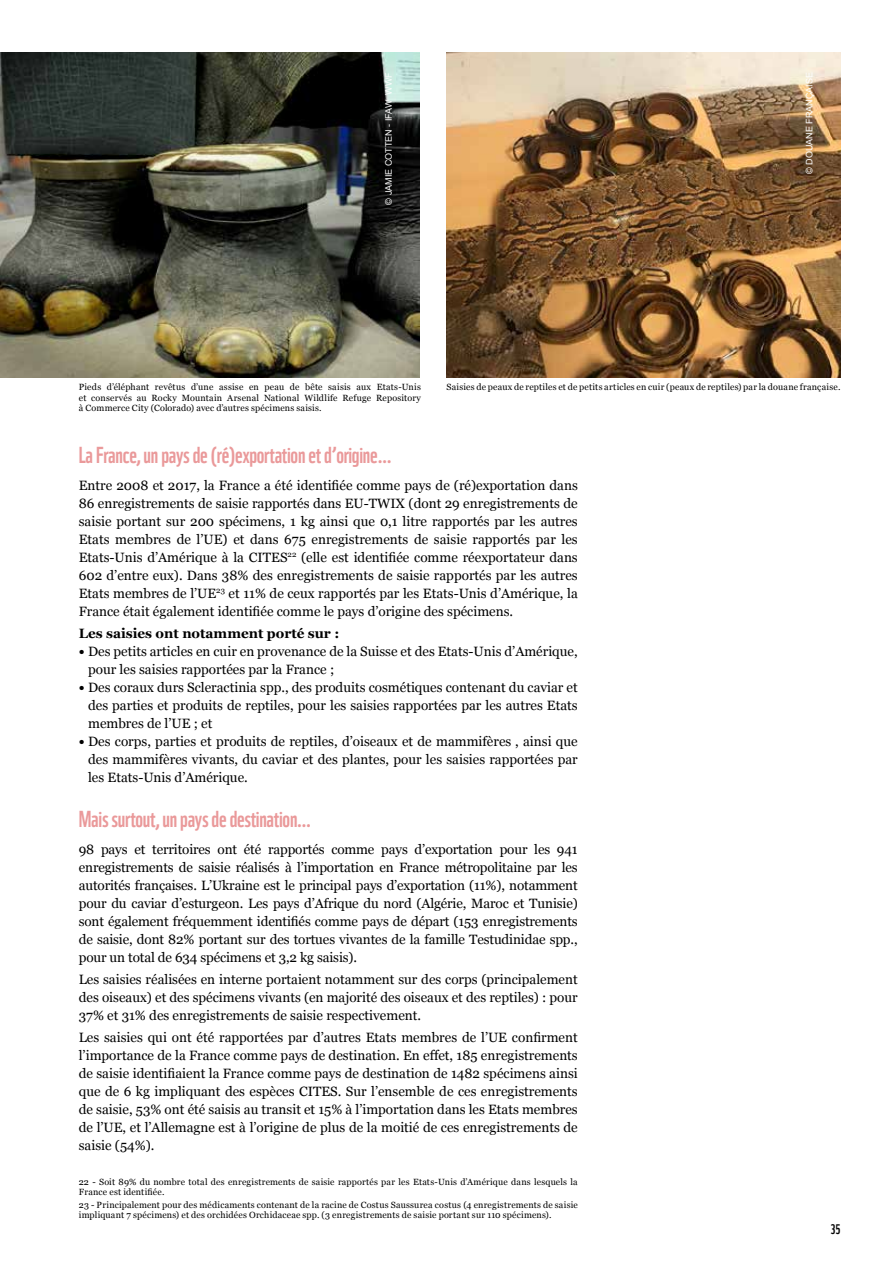
<style>
.page{position:relative;width:893px;height:1263px;background:#fff}
.page>*{position:absolute;margin:0;border:0;box-sizing:border-box;transform-origin:0 0}
.t1{font:22.5px "WWF";letter-spacing:-.01em;color:#ea999a}
.t2{font:13.5px/18px "Georgia";color:#000;text-align:justify}
.t3{font:700 13.5px "Georgia";color:#000}
.t4{font:13.5px "WWF";color:#000}
.t5{font:9px/10.5px "Georgia";letter-spacing:.025em;color:#000}
.t6{font:9px "Arial";color:#fff}
.s1{font-weight:700}
</style>
<div class="page">
<img style="left:0;top:53px;width:420px;height:324px">
<img style="left:446px;top:53px;width:394px;height:324px">
<p class="t6" style="left:383px;top:205px;width:134px;rotate:-90deg">© JAMIE COTTEN - IFAW WWF</p>
<p class="t6" style="left:803px;top:174px;width:103px;rotate:-90deg">© DOUANE FRANÇAISE</p>
<p class="t5" style="left:79px;top:382px;width:344px;text-align:justify">Pieds d’éléphant revêtus d’une assise en peau de bête saisis aux Etats-Unis et conservés au Rocky Mountain Arsenal National Wildlife Refuge Repository à Commerce City (Colorado) avec d’autres spécimens saisis.</p>
<p class="t5" style="left:446px;top:382px;width:395px">Saisies de peaux de reptiles et de petits articles en cuir (peaux de reptiles) par la douane française.</p>
<h1 class="t1" style="left:79px;top:438px;width:315px">La France, un pays de (ré)exportation et d’origine…</h1>
<p class="t2" style="left:79px;top:476px;width:501px">Entre 2008 et 2017, la France a été identifiée comme pays de (ré)exportation dans 86 enregistrements de saisie rapportés dans EU-TWIX (dont 29 enregistrements de saisie portant sur 200 spécimens, 1 kg ainsi que 0,1 litre rapportés par les autres Etats membres de l’UE) et dans 675 enregistrements de saisie rapportés par les Etats-Unis d’Amérique à la CITES<sup>22</sup> (elle est identifiée comme réexportateur dans 602 d’entre eux). Dans 38% des enregistrements de saisie rapportés par les autres Etats membres de l’UE<sup>23</sup> et 11% de ceux rapportés par les Etats-Unis d’Amérique, la France était également identifiée comme le pays d’origine des spécimens.</p>
<p class="t3" style="left:79px;top:623px;width:262px">Les saisies ont notamment porté sur :</p>
<p class="t2" style="left:88px;top:642px;width:491px;text-indent:-9px"><span class="s1">•</span> Des petits articles en cuir en provenance de la Suisse et des Etats-Unis d’Amérique, pour les saisies rapportées par la France ;</p>
<p class="t2" style="left:88px;top:678px;width:491px;text-indent:-9px"><span class="s1">•</span> Des coraux durs Scleractinia spp., des produits cosmétiques contenant du caviar et des parties et produits de reptiles, pour les saisies rapportées par les autres Etats membres de l’UE ; et</p>
<p class="t2" style="left:88px;top:732px;width:491px;text-indent:-9px"><span class="s1">•</span> Des corps, parties et produits de reptiles, d’oiseaux et de mammifères , ainsi que des mammifères vivants, du caviar et des plantes, pour les saisies rapportées par les Etats-Unis d’Amérique.</p>
<h1 class="t1" style="left:79px;top:802px;width:234px">Mais surtout, un pays de destination…</h1>
<p class="t2" style="left:79px;top:840px;width:500px">98 pays et territoires ont été rapportés comme pays d’exportation pour les 941 enregistrements de saisie réalisés à l’importation en France métropolitaine par les autorités françaises. L’Ukraine est le principal pays d’exportation (11%), notamment pour du caviar d’esturgeon. Les pays d’Afrique du nord (Algérie, Maroc et Tunisie) sont également fréquemment identifiés comme pays de départ (153 enregistrements de saisie, dont 82% portant sur des tortues vivantes de la famille Testudinidae spp., pour un total de 634 spécimens et 3,2 kg saisis).</p>
<p class="t2" style="left:79px;top:970px;width:500px">Les saisies réalisées en interne portaient notamment sur des corps (principalement des oiseaux) et des spécimens vivants (en majorité des oiseaux et des reptiles) : pour 37% et 31% des enregistrements de saisie respectivement.</p>
<p class="t2" style="left:79px;top:1028px;width:500px">Les saisies qui ont été rapportées par d’autres Etats membres de l’UE confirment l’importance de la France comme pays de destination. En effet, 185 enregistrements de saisie identifiaient la France comme pays de destination de 1482 spécimens ainsi que de 6 kg impliquant des espèces CITES. Sur l’ensemble de ces enregistrements de saisie, 53% ont été saisis au transit et 15% à l’importation dans les Etats membres de l’UE, et l’Allemagne est à l’origine de plus de la moitié de ces enregistrements de saisie (54%).</p>
<p class="t5" style="left:79px;top:1176px;width:500px">22 - Soit 89% du nombre total des enregistrements de saisie rapportés par les Etats-Unis d’Amérique dans lesquels la<br>France est identifiée.</p>
<p class="t5" style="left:79px;top:1199px;width:500px">23 - Principalement pour des médicaments contenant de la racine de Costus Saussurea costus (4 enregistrements de saisie impliquant 7 spécimens) et des orchidées Orchidaceae spp. (3 enregistrements de saisie portant sur 110 spécimens).</p>
<p class="t4" style="left:830px;top:1219px;width:11px">35</p>
</div>
